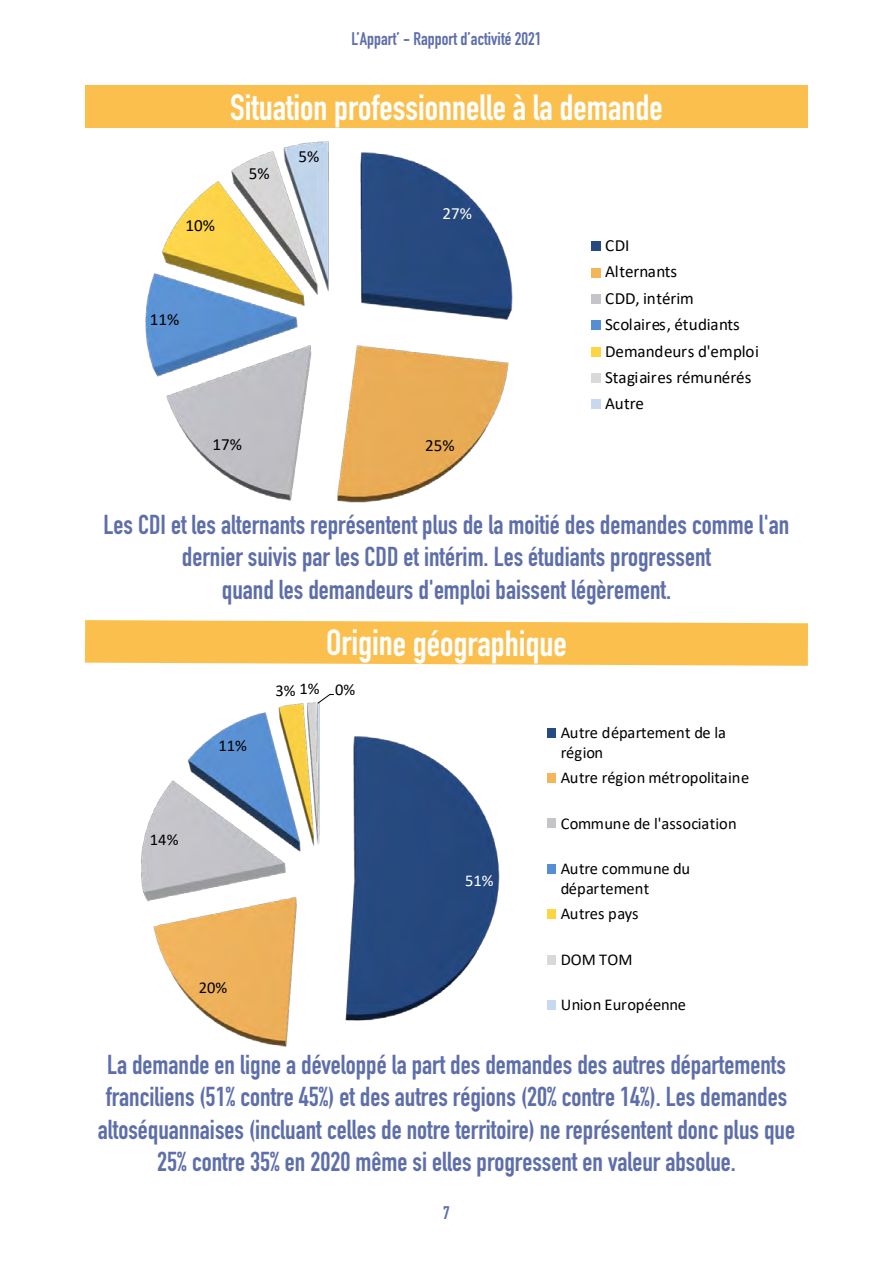
<style>
.page{position:relative;width:893px;height:1263px;background:#fff}
.page>*{position:absolute;margin:0;border:0;box-sizing:border-box;transform-origin:0 0}
.t1{font:700 36px "DIN Condensed";color:#fff}
.t2{font:700 27px/32.4px "DIN Condensed";color:#5d6eaa;text-align:center}
.t3{font:700 18px "DIN Condensed";color:#5d6eaa}
.t4{font:17.1px/26.2px "Calibri";color:#000}
.t5{font:17.1px "Calibri";color:#fff}
.t6{font:16.5px/20.2px "Calibri";color:#000}
.t7{font:16.5px "Calibri";color:#fff}
</style>
<div class="page">
<img style="left:145px;top:141px;width:368px;height:362px">
<div style="left:591px;top:242px;width:10px;height:9px;background:#264a83"></div>
<div style="left:591px;top:268px;width:10px;height:9px;background:#f5b659"></div>
<div style="left:591px;top:294px;width:10px;height:9px;background:#c4c5c9"></div>
<div style="left:591px;top:321px;width:10px;height:9px;background:#558ed5"></div>
<div style="left:591px;top:347px;width:10px;height:9px;background:#ffd441"></div>
<div style="left:591px;top:373px;width:10px;height:10px;background:#d9d9d9"></div>
<div style="left:591px;top:400px;width:10px;height:9px;background:#c6d9f1"></div>
<div style="left:85px;top:85px;width:723px;height:43px;background:#fbbf4e"></div>
<svg style="left:85px;top:620px;width:723px;height:46px"></svg>
<img style="left:141px;top:702px;width:359px;height:345px">
<svg style="left:317px;top:694px;width:18px;height:10px"></svg>
<div style="left:548px;top:728px;width:8px;height:9px;background:#264a83"></div>
<div style="left:548px;top:773px;width:8px;height:10px;background:#f5b659"></div>
<div style="left:548px;top:819px;width:8px;height:9px;background:#c4c5c9"></div>
<div style="left:548px;top:864px;width:8px;height:9px;background:#558ed5"></div>
<div style="left:548px;top:910px;width:8px;height:9px;background:#ffd441"></div>
<div style="left:548px;top:955px;width:8px;height:9px;background:#d9d9d9"></div>
<div style="left:548px;top:1001px;width:8px;height:9px;background:#c6d9f1"></div>
<p class="t3" style="left:351px;top:26px;width:191px">L’Appart’ - Rapport d’activité 2021</p>
<p class="t1" style="left:230px;top:83px;width:434px">Situation professionnelle à la demande</p>
<p class="t4" style="left:186px;top:212px;width:31px">10%</p>
<p class="t4" style="left:150px;top:306px;width:31px">11%</p>
<p class="t4" style="left:249px;top:160px;width:22px">5%</p>
<p class="t4" style="left:299px;top:143px;width:22px">5%</p>
<p class="t5" style="left:442px;top:201px;width:31px">27%</p>
<p class="t4" style="left:213px;top:430px;width:31px">17%</p>
<p class="t4" style="left:425px;top:431px;width:31px">25%</p>
<p class="t4" style="left:605px;top:232px;width:155px">CDI<br>Alternants<br>CDD, intérim<br>Scolaires, étudiants<br>Demandeurs d'emploi<br>Stagiaires rémunérés<br>Autre</p>
<p class="t2" style="left:104px;top:508px;width:687px">Les CDI et les alternants représentent plus de la moitié des demandes comme l'an dernier suivis par les CDD et intérim. Les étudiants progressent</p>
<p class="t2" style="left:222px;top:573px;width:451px">quand les demandeurs d'emploi baissent légèrement.</p>
<p class="t1" style="left:326px;top:619px;width:242px">Origine géographique</p>
<p class="t6" style="left:150px;top:828px;width:30px">14%</p>
<p class="t6" style="left:219px;top:735px;width:30px">11%</p>
<p class="t6" style="left:276px;top:678px;width:81px">3% 1% 0%</p>
<p class="t6" style="left:199px;top:977px;width:30px">20%</p>
<p class="t7" style="left:465px;top:869px;width:30px">51%</p>
<p class="t6" style="left:561px;top:722px;width:167px">Autre département de la région</p>
<p class="t6" style="left:561px;top:767px;width:190px">Autre région métropolitaine</p>
<p class="t6" style="left:561px;top:812px;width:178px">Commune de l'association</p>
<p class="t6" style="left:561px;top:858px;width:131px">Autre commune du département</p>
<p class="t6" style="left:561px;top:903px;width:79px">Autres pays</p>
<p class="t6" style="left:561px;top:949px;width:73px">DOM TOM</p>
<p class="t6" style="left:561px;top:994px;width:127px">Union Européenne</p>
<p class="t2" style="left:98px;top:1048px;width:698px">La demande en ligne a développé la part des demandes des autres départements franciliens (51% contre 45%) et des autres régions (20% contre 14%). Les demandes altoséquannaises (incluant celles de notre territoire) ne représentent donc plus que 25% contre 35% en 2020 même si elles progressent en valeur absolue.</p>
<p class="t3" style="left:443px;top:1201px;width:8px">7</p>
</div>
